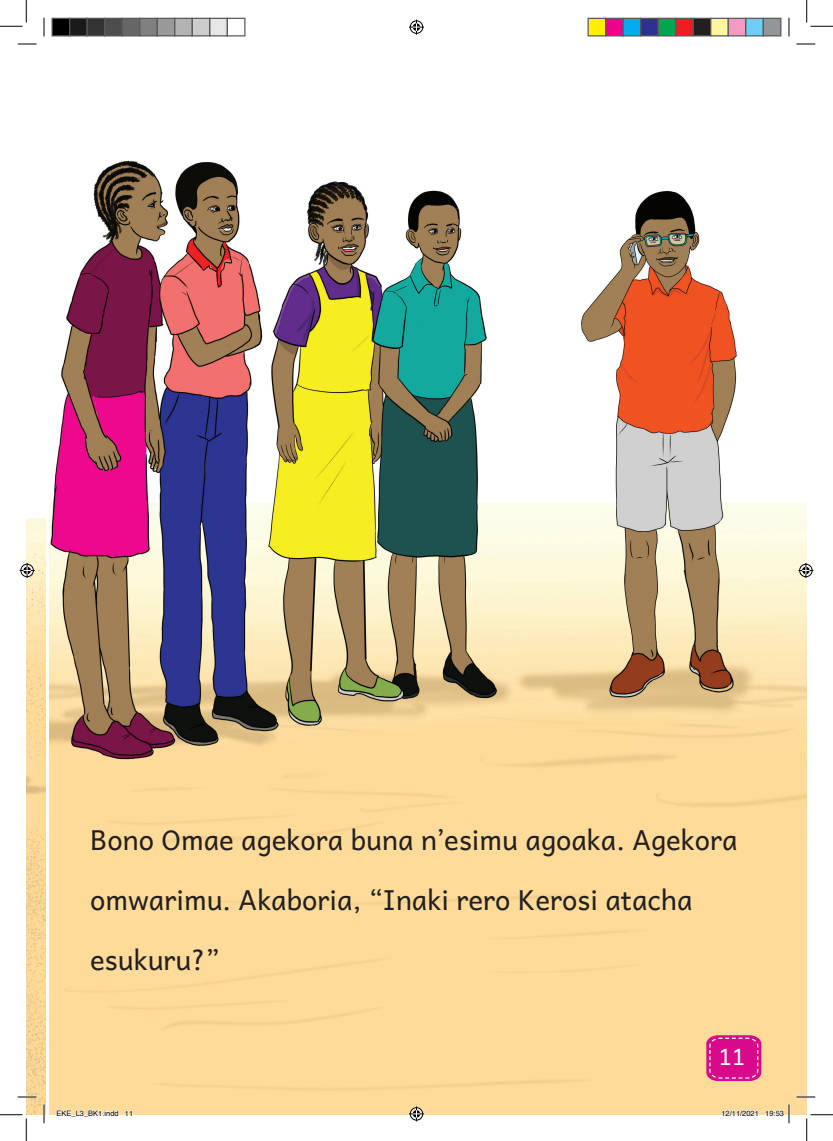
<style>
.page{position:relative;width:833px;height:1141px;background:#fff}
.page>*{position:absolute;margin:0;border:0;box-sizing:border-box;transform-origin:0 0}
.Body_text{font:27.5px/60px "Andika New Basic";color:#231f20}
.Body_text-2{font:22.5px "Andika New Basic";color:#fff}
.t1{font:7.5px "Helvetica";color:#000}
</style>
<div class="page">
<img style="left:49px;top:160px;width:757px;height:954px">
<img style="left:26px;top:43px;width:19px;height:1071px">
<svg style="left:706px;top:1035px;width:54px;height:45px"></svg>
<svg style="left:18px;top:43px;width:18px;height:2px"></svg>
<svg style="left:796px;top:43px;width:18px;height:2px"></svg>
<svg style="left:18px;top:1096px;width:18px;height:1px"></svg>
<svg style="left:796px;top:1096px;width:18px;height:1px"></svg>
<svg style="left:43px;top:18px;width:2px;height:18px"></svg>
<svg style="left:43px;top:1104px;width:2px;height:19px"></svg>
<svg style="left:788px;top:18px;width:1px;height:18px"></svg>
<svg style="left:0;top:0;width:27px;height:27px"></svg>
<svg style="left:0;top:1114px;width:27px;height:26px"></svg>
<svg style="left:806px;top:0;width:26px;height:27px"></svg>
<svg style="left:806px;top:1114px;width:26px;height:26px"></svg>
<svg style="left:409px;top:20px;width:15px;height:15px"></svg>
<svg style="left:409px;top:1106px;width:15px;height:15px"></svg>
<svg style="left:20px;top:563px;width:15px;height:15px"></svg>
<svg style="left:797px;top:563px;width:15px;height:15px"></svg>
<div style="left:52px;top:18px;width:18px;height:18px;background:#000"></div>
<div style="left:51px;top:18px;width:19px;height:18px;border:1px solid #595959"></div>
<div style="left:70px;top:18px;width:17px;height:18px;background:#1a1a1a"></div>
<div style="left:69px;top:18px;width:19px;height:18px;border:1px solid #595959"></div>
<div style="left:87px;top:18px;width:18px;height:18px;background:#333"></div>
<div style="left:86px;top:18px;width:19px;height:18px;border:1px solid #595959"></div>
<div style="left:105px;top:18px;width:17px;height:18px;background:#4d4d4d"></div>
<div style="left:104px;top:18px;width:19px;height:18px;border:1px solid #595959"></div>
<div style="left:122px;top:18px;width:18px;height:18px;background:#666"></div>
<div style="left:121px;top:18px;width:19px;height:18px;border:1px solid #595959"></div>
<div style="left:140px;top:18px;width:17px;height:18px;background:#808080"></div>
<div style="left:139px;top:18px;width:19px;height:18px;border:1px solid #595959"></div>
<div style="left:157px;top:18px;width:18px;height:18px;background:#999"></div>
<div style="left:156px;top:18px;width:19px;height:18px;border:1px solid #595959"></div>
<div style="left:175px;top:18px;width:17px;height:18px;background:#b3b3b3"></div>
<div style="left:174px;top:18px;width:19px;height:18px;border:1px solid #595959"></div>
<div style="left:192px;top:18px;width:18px;height:18px;background:#ccc"></div>
<div style="left:191px;top:18px;width:19px;height:18px;border:1px solid #595959"></div>
<div style="left:210px;top:18px;width:17px;height:18px;background:#e6e6e6"></div>
<div style="left:209px;top:18px;width:19px;height:18px;border:1px solid #595959"></div>
<div style="left:226px;top:18px;width:19px;height:18px;border:1px solid #595959"></div>
<div style="left:587px;top:18px;width:18px;height:18px;background:#fff101"></div>
<div style="left:587px;top:18px;width:19px;height:18px;border:1px solid #595959"></div>
<div style="left:605px;top:18px;width:17px;height:18px;background:#ed028c"></div>
<div style="left:604px;top:18px;width:19px;height:18px;border:1px solid #595959"></div>
<div style="left:622px;top:18px;width:18px;height:18px;background:#00aeef"></div>
<div style="left:622px;top:18px;width:19px;height:18px;border:1px solid #595959"></div>
<div style="left:640px;top:18px;width:17px;height:18px;background:#2e3092"></div>
<div style="left:639px;top:18px;width:19px;height:18px;border:1px solid #595959"></div>
<div style="left:657px;top:18px;width:18px;height:18px;background:#00a54f"></div>
<div style="left:657px;top:18px;width:19px;height:18px;border:1px solid #595959"></div>
<div style="left:675px;top:18px;width:17px;height:18px;background:#ee1d23"></div>
<div style="left:674px;top:18px;width:19px;height:18px;border:1px solid #595959"></div>
<div style="left:692px;top:18px;width:18px;height:18px;background:#231f20"></div>
<div style="left:692px;top:18px;width:19px;height:18px;border:1px solid #595959"></div>
<div style="left:710px;top:18px;width:17px;height:18px;background:#fff79a"></div>
<div style="left:709px;top:18px;width:19px;height:18px;border:1px solid #595959"></div>
<div style="left:727px;top:18px;width:18px;height:18px;background:#f499c2"></div>
<div style="left:727px;top:18px;width:19px;height:18px;border:1px solid #595959"></div>
<div style="left:745px;top:18px;width:17px;height:18px;background:#6bcff6"></div>
<div style="left:744px;top:18px;width:19px;height:18px;border:1px solid #595959"></div>
<div style="left:762px;top:18px;width:18px;height:18px;background:#939598"></div>
<div style="left:762px;top:18px;width:19px;height:18px;border:1px solid #595959"></div>
<svg style="left:57px;top:1109px;width:62px;height:6px"></svg>
<svg style="left:125px;top:1109px;width:7px;height:6px"></svg>
<svg style="left:721px;top:1109px;width:36px;height:6px"></svg>
<svg style="left:765px;top:1104px;width:24px;height:19px"></svg>
<p class="Body_text" style="left:90px;top:805px;width:648px">Bono Omae agekora buna n’esimu agoaka. Agekora omwarimu. Akaboria, “Inaki rero Kerosi atacha esukuru?”</p>
<p class="Body_text-2" style="left:718px;top:1035px;width:28px">11</p>
<p class="t1" style="left:56px;top:1107px;width:78px">EKE_L3_BK1.indd 11</p>
<p class="t1" style="left:721px;top:1107px;width:64px">12/11/2021 19:53</p>
</div>
